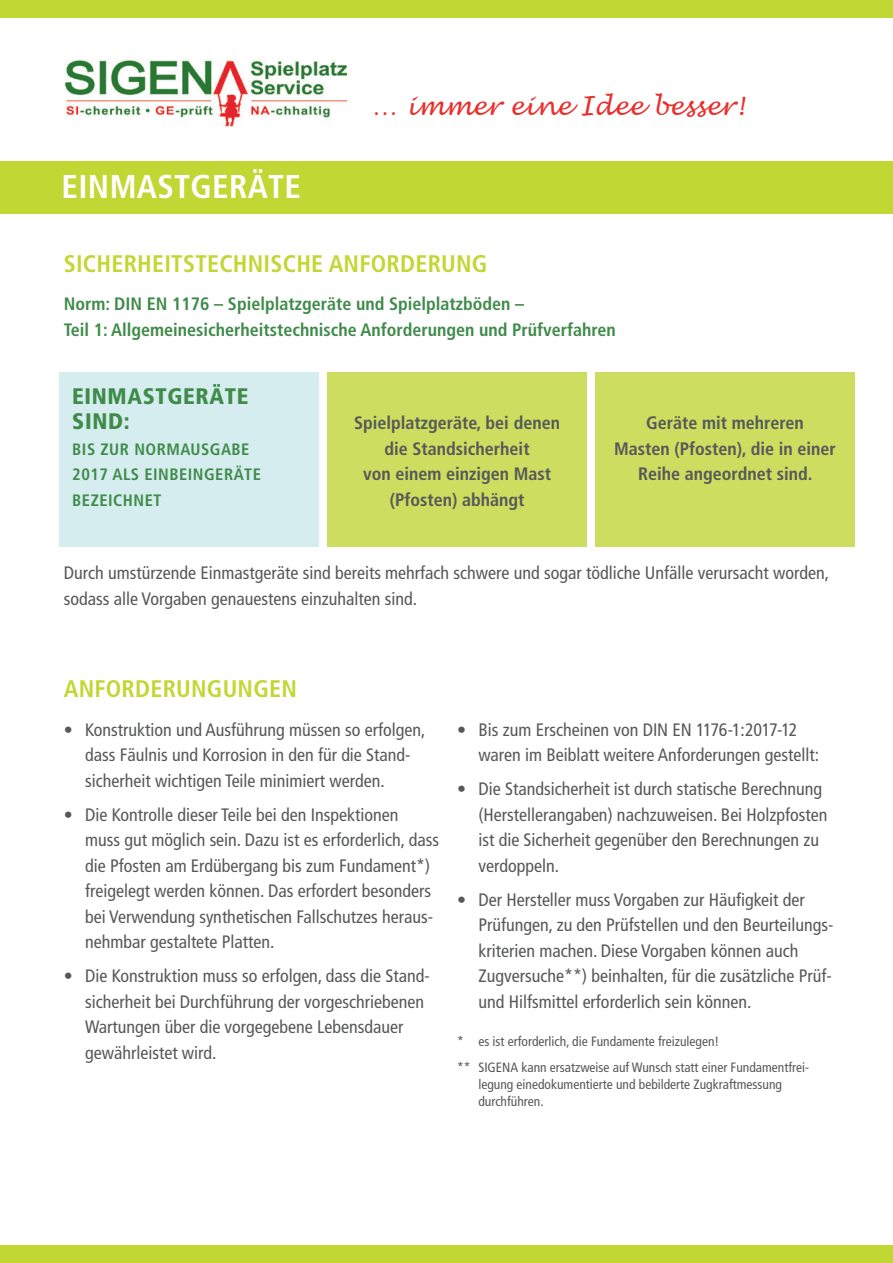
<style>
.page{position:relative;width:893px;height:1263px;background:#fff}
.page>*{position:absolute;margin:0;border:0;box-sizing:border-box;transform-origin:0 0}
.t1{font:700 condensed 33px "Frutiger";letter-spacing:.01em;color:#fff}
.t2{font:italic 25.5px "Lucida Handwriting";color:#eb2e2a}
.t3{font:700 condensed 24px "Frutiger";letter-spacing:.01em;color:#c1d733}
.t4{font:900 condensed 22.5px/25.5px "Frutiger";letter-spacing:.03em;color:#3f8b4a}
.t5{font:condensed 18px/25.5px "Frutiger";color:#57585a}
.t6{font:700 condensed 18px/25.5px "Frutiger";color:#57585a;text-align:center}
.t7{font:700 condensed 18px/25.5px "Frutiger";color:#3f8b4a}
.t8{font:700 condensed 16.5px/25.5px "Frutiger";letter-spacing:.03em;color:#3f8b4a}
.t9{font:condensed 13.5px/25.5px "Frutiger";color:#57585a}
</style>
<div class="page">
<div style="left:60px;top:372px;width:259px;height:174px;background:#d5edee"></div>
<div style="left:327px;top:372px;width:260px;height:174px;background:#ccdd5f"></div>
<div style="left:595px;top:372px;width:260px;height:174px;background:#ccdd5f"></div>
<div style="left:0;top:1246px;width:893px;height:17px;background:#c1d733"></div>
<div style="left:0;top:0;width:893px;height:17px;background:#c1d733"></div>
<div style="left:0;top:162px;width:893px;height:52px;background:#c1d733"></div>
<img style="left:65px;top:59px;width:283px;height:67px">
<h1 class="t1" style="left:62px;top:167px;width:241px">EINMASTGERÄTE</h1>
<h2 class="t2" style="left:372px;top:91px;width:374px">… immer eine Idee besser!</h2>
<h3 class="t3" style="left:64px;top:250px;width:425px">SICHERHEITSTECHNISCHE ANFORDERUNG</h3>
<p class="t7" style="left:64px;top:291px;width:554px">Norm: DIN EN 1176 – Spielplatzgeräte und Spielplatzböden –<br>Teil 1: Allgemeinesicherheitstechnische Anforderungen und Prüfverfahren</p>
<p class="t4" style="left:72px;top:383px;width:178px">EINMASTGERÄTE<br>SIND:</p>
<p class="t8" style="left:72px;top:436px;width:190px">BIS ZUR NORMAUSGABE<br>2017 ALS EINBEINGERÄTE<br>BEZEICHNET</p>
<p class="t6" style="left:354px;top:410px;width:207px">Spielplatzgeräte, bei denen die Standsicherheit<br>von einem einzigen Mast (Pfosten) abhängt</p>
<p class="t6" style="left:614px;top:410px;width:223px">Geräte mit mehreren<br>Masten (Pfosten), die in einer<br>Reihe angeordnet sind.</p>
<p class="t5" style="left:64px;top:560px;width:767px">Durch umstürzende Einmastgeräte sind bereits mehrfach schwere und sogar tödliche Unfälle verursacht worden, sodass alle Vorgaben genauestens einzuhalten sind.</p>
<h3 class="t3" style="left:64px;top:675px;width:235px">ANFORDERUNGUNGEN</h3>
<p class="t5" style="left:85px;top:717px;width:342px;text-indent:-21px">• Konstruktion und Ausführung müssen so erfolgen, dass Fäulnis und Korrosion in den für die Stand&shy;sicherheit wichtigen Teile minimiert werden.</p>
<p class="t5" style="left:85px;top:802px;width:356px;text-indent:-21px">• Die Kontrolle dieser Teile bei den Inspektionen<br>muss gut möglich sein. Dazu ist es erforderlich, dass die Pfosten am Erdübergang bis zum Fundament*) freigelegt werden können. Das erfordert besonders bei Verwendung synthetischen Fallschutzes heraus&shy;nehmbar gestaltete Platten.</p>
<p class="t5" style="left:85px;top:963px;width:346px;text-indent:-21px">• Die Konstruktion muss so erfolgen, dass die Stand&shy;sicherheit bei Durchführung der vorgeschriebenen Wartungen über die vorgegebene Lebensdauer gewährleistet wird.</p>
<p class="t5" style="left:478px;top:717px;width:342px;text-indent:-21px">• Bis zum Erscheinen von DIN EN 1176-1:2017-12 waren im Beiblatt weitere Anforderungen gestellt:</p>
<p class="t5" style="left:478px;top:776px;width:351px;text-indent:-21px">• Die Standsicherheit ist durch statische Berechnung (Herstellerangaben) nachzuweisen. Bei Holzpfosten ist die Sicherheit gegenüber den Berechnungen zu verdoppeln.</p>
<p class="t5" style="left:478px;top:887px;width:357px;text-indent:-21px">• Der Hersteller muss Vorgaben zur Häufigkeit der Prüfungen, zu den Prüfstellen und den Beurteilungs&shy;kriterien machen. Diese Vorgaben können auch Zugversuche**) beinhalten, für die zusätzliche Prüf&shy;und Hilfsmittel erforderlich sein können.</p>
<p class="t9" style="left:457px;top:1029px;width:353px">* es ist erforderlich, die Fundamente freizulegen!<br>** SIGENA kann ersatzweise auf Wunsch statt einer Fundamentfrei-</p>
<p class="t9" style="left:478px;top:1076px;width:305px;line-height:17px">legung einedokumentierte und bebilderte Zugkraftmessung durchführen.</p>
</div>
